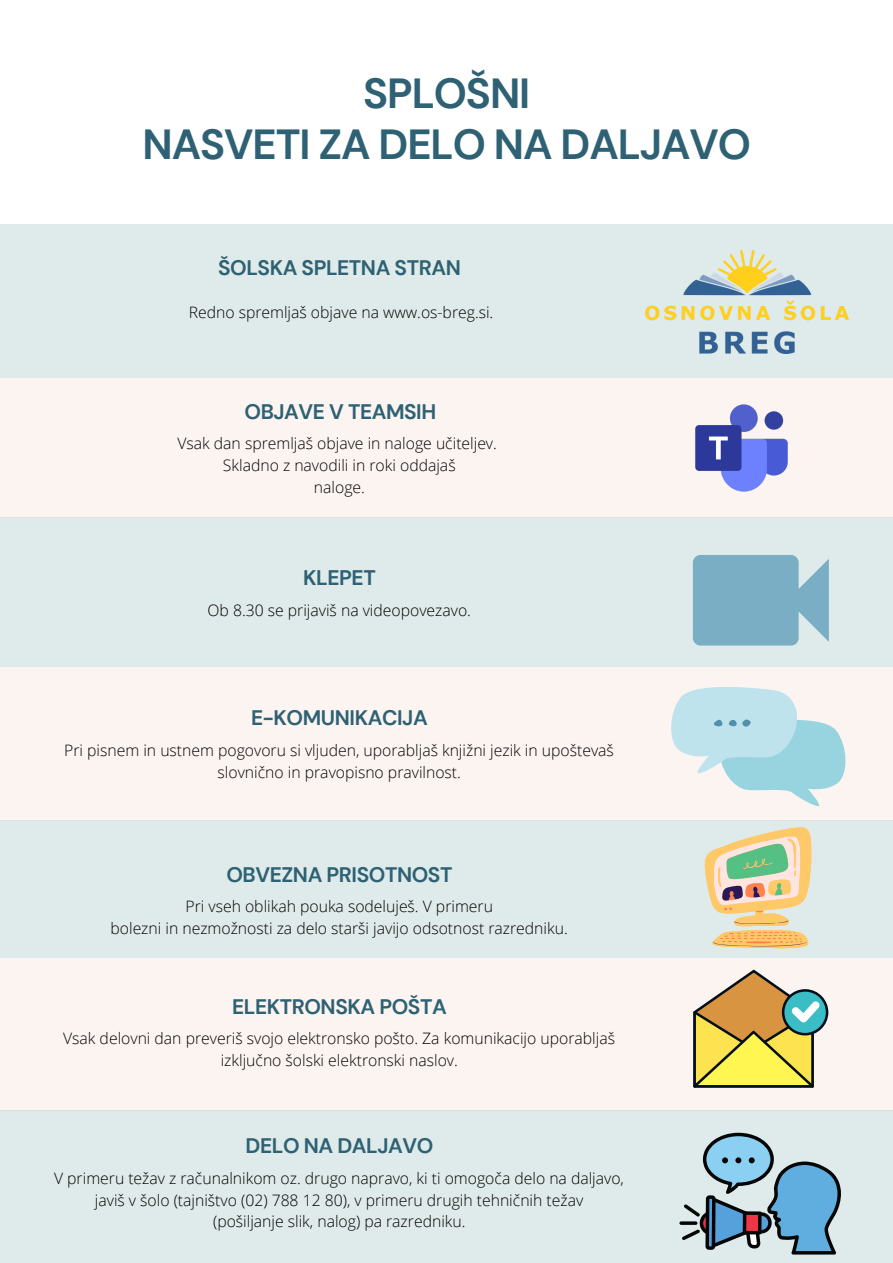
<style>
.page{position:relative;width:893px;height:1263px;background:#fff}
.page>*{position:absolute;margin:0;border:0;box-sizing:border-box;transform-origin:0 0}
.t1{font:700 42px/50.1px "DM Sans";letter-spacing:-.025em;color:#2e6173;text-align:center}
.t2{font:700 21.08px "DM Sans";letter-spacing:-.02em;color:#2e6173}
.t3{font:700 21px "DM Sans";letter-spacing:-.02em;color:#2e6173}
.t4{font:300 15.75px/22px "Open Sans";color:#000;text-align:center}
</style>
<div class="page">
<div style="left:0;top:518px;width:893px;height:149px;background:#dfebea"></div>
<div style="left:0;top:224px;width:893px;height:154px;background:#dfebea"></div>
<svg style="left:693px;top:555px;width:136px;height:90px;background:#82b3c7"></svg>
<div style="left:0;top:958px;width:893px;height:152px;background:#fcf4f1"></div>
<img style="left:645px;top:251px;width:203px;height:103px">
<div style="left:0;top:378px;width:893px;height:140px;background:#fcf4f1"></div>
<img style="left:695px;top:404px;width:93px;height:88px">
<div style="left:0;top:667px;width:893px;height:153px;background:#fcf4f1"></div>
<svg style="left:671px;top:687px;width:175px;height:119px"></svg>
<div style="left:0;top:820px;width:893px;height:137px;background:#dfebea"></div>
<svg style="left:705px;top:827px;width:106px;height:121px"></svg>
<svg style="left:693px;top:970px;width:135px;height:117px"></svg>
<div style="left:0;top:1110px;width:893px;height:153px;background:#dfebea"></div>
<svg style="left:682px;top:1133px;width:159px;height:121px"></svg>
<h1 class="t1" style="left:142px;top:69px;width:610px">SPLOŠNI<br>NASVETI ZA DELO NA DALJAVO</h1>
<h3 class="t3" style="left:218px;top:254px;width:244px">ŠOLSKA SPLETNA STRAN</h3>
<p class="t4" style="left:189px;top:300px;width:306px">Redno spremljaš objave na www.os-breg.si.</p>
<h3 class="t3" style="left:244px;top:398px;width:193px">OBJAVE V TEAMSIH</h3>
<p class="t4" style="left:177px;top:432px;width:321px">Vsak dan spremljaš objave in naloge učiteljev.<br>Skladno z navodili in roki oddajaš<br>naloge.</p>
<h2 class="t2" style="left:303px;top:564px;width:74px">KLEPET</h2>
<p class="t4" style="left:208px;top:598px;width:265px">Ob 8.30 se prijaviš na videopovezavo.</p>
<h3 class="t3" style="left:251px;top:704px;width:178px">E-KOMUNIKACIJA</h3>
<p class="t4" style="left:64px;top:738px;width:551px">Pri pisnem in ustnem pogovoru si vljuden, uporabljaš knjižni jezik in upoštevaš slovnično in pravopisno pravilnost.</p>
<h3 class="t3" style="left:226px;top:861px;width:227px">OBVEZNA PRISOTNOST</h3>
<p class="t4" style="left:110px;top:895px;width:459px">Pri vseh oblikah pouka sodeluješ. V primeru<br>bolezni in nezmožnosti za delo starši javijo odsotnost razredniku.</p>
<h3 class="t3" style="left:232px;top:993px;width:216px">ELEKTRONSKA POŠTA</h3>
<p class="t4" style="left:63px;top:1027px;width:553px">Vsak delovni dan preveriš svojo elektronsko pošto. Za komunikacijo uporabljaš izključno šolski elektronski naslov.</p>
<h3 class="t3" style="left:246px;top:1132px;width:189px">DELO NA DALJAVO</h3>
<p class="t4" style="left:54px;top:1166px;width:571px">V primeru težav z računalnikom oz. drugo napravo, ki ti omogoča delo na daljavo, javiš v šolo (tajništvo (02) 788 12 80), v primeru drugih tehničnih težav<br>(pošiljanje slik, nalog) pa razredniku.</p>
</div>
